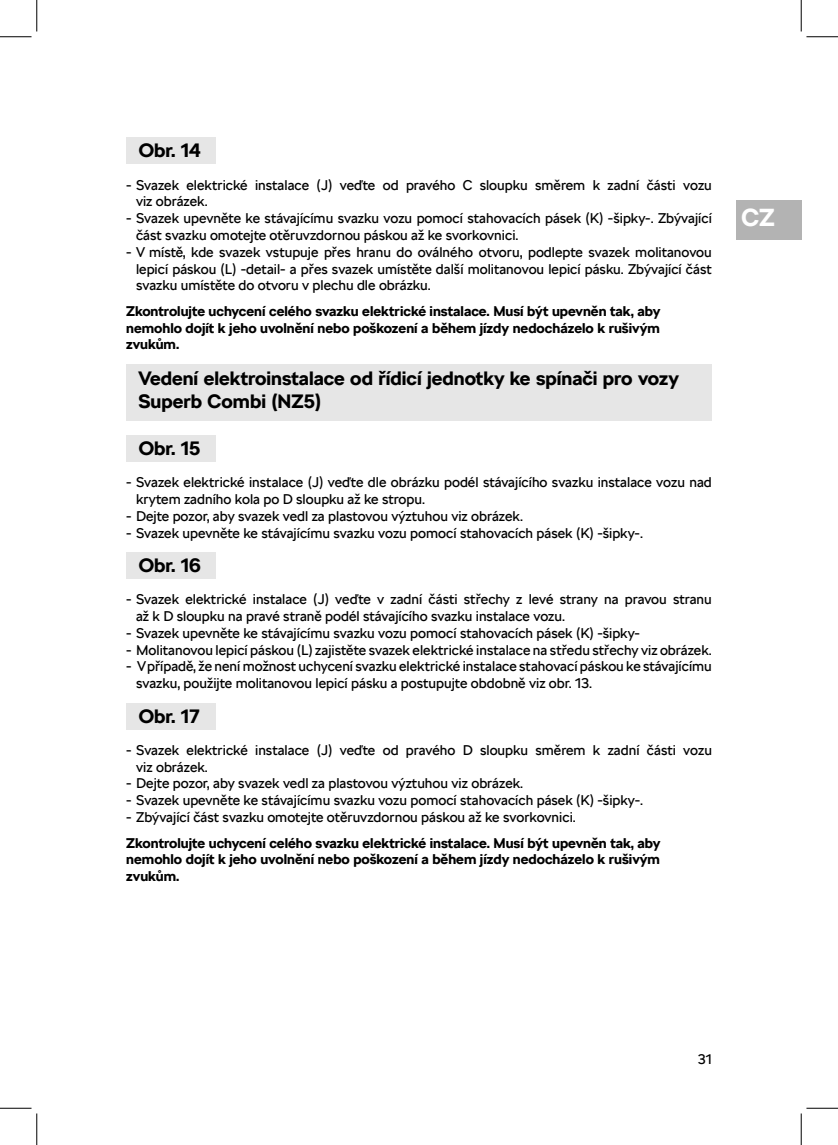
<style>
.page{position:relative;width:838px;height:1145px;background:#fff}
.page>*{position:absolute;margin:0;border:0;box-sizing:border-box;transform-origin:0 0}
.t1{font:700 24.5px "SKODA Next";color:#fff}
.t2{font:700 19.25px/23.3px "SKODA Next";color:#000}
.t3{font:14px/16.8px "SKODA Next";color:#000}
.odrazky{font:700 14px/16.8px "SKODA Next";color:#000;text-align:justify}
.t4{font:13.83px "SKODA Next";color:#000}
</style>
<div class="page">
<div style="left:736px;top:200px;width:65px;height:40px;background:#b3b3b3"></div>
<div style="left:126px;top:138px;width:90px;height:26px;background:#e6e6e6"></div>
<div style="left:126px;top:364px;width:585px;height:56px;background:#e6e6e6"></div>
<div style="left:126px;top:435px;width:90px;height:27px;background:#e6e6e6"></div>
<div style="left:126px;top:552px;width:90px;height:27px;background:#e6e6e6"></div>
<div style="left:126px;top:703px;width:90px;height:26px;background:#e6e6e6"></div>
<hr style="left:0;top:36px;width:32px;height:1px;background:#000">
<hr style="left:806px;top:36px;width:31px;height:1px;background:#000">
<hr style="left:0;top:1108px;width:32px;height:1px;background:#000">
<hr style="left:806px;top:1108px;width:31px;height:1px;background:#000">
<hr style="left:36px;top:0;width:1px;height:31px;background:#000">
<hr style="left:36px;top:1113px;width:1px;height:32px;background:#000">
<hr style="left:800px;top:0;width:1px;height:31px;background:#000">
<hr style="left:800px;top:1113px;width:1px;height:32px;background:#000">
<p class="t2" style="left:139px;top:139px;width:63px">Obr. 14</p>
<p class="t3" style="left:136px;top:176px;width:577px;text-indent:-10px">- Svazek elektrické instalace (J) veďte od pravého C sloupku směrem k zadní části vozu viz obrázek.</p>
<p class="t3" style="left:136px;top:210px;width:577px;text-indent:-10px">- Svazek upevněte ke stávajícímu svazku vozu pomocí stahovacích pásek (K) -šipky-. Zbývající část svazku omotejte otěruvzdornou páskou až ke svorkovnici.</p>
<p class="t3" style="left:136px;top:243px;width:577px;text-align:justify;text-indent:-10px">- V místě, kde svazek vstupuje přes hranu do oválného otvoru, podlepte svazek molitanovou lepicí páskou (L) -detail- a přes svazek umístěte další molitanovou lepicí pásku. Zbývající část svazku umístěte do otvoru v plechu dle obrázku.</p>
<p class="odrazky" style="left:126px;top:302px;width:535px">Zkontrolujte uchycení celého svazku elektrické instalace. Musí být upevněn tak, aby nemohlo dojít k jeho uvolnění nebo poškození a během jízdy nedocházelo k rušivým zvukům.</p>
<p class="t2" style="left:138px;top:366px;width:542px">Vedení elektroinstalace od řídicí jednotky ke spínači pro vozy<br>Superb Combi (NZ5)</p>
<p class="t2" style="left:139px;top:436px;width:63px">Obr. 15</p>
<p class="t3" style="left:136px;top:474px;width:577px;text-indent:-10px">- Svazek elektrické instalace (J) veďte dle obrázku podél stávajícího svazku instalace vozu nad krytem zadního kola po D sloupku až ke stropu.</p>
<p class="t3" style="left:126px;top:507px;width:398px">- Dejte pozor, aby svazek vedl za plastovou výztuhou viz obrázek.</p>
<p class="t3" style="left:126px;top:524px;width:518px">- Svazek upevněte ke stávajícímu svazku vozu pomocí stahovacích pásek (K) -šipky-.</p>
<p class="t2" style="left:139px;top:554px;width:63px">Obr. 16</p>
<p class="t3" style="left:136px;top:591px;width:577px;text-indent:-10px">- Svazek elektrické instalace (J) veďte v zadní části střechy z levé strany na pravou stranu až k D sloupku na pravé straně podél stávajícího svazku instalace vozu.</p>
<p class="t3" style="left:126px;top:625px;width:515px">- Svazek upevněte ke stávajícímu svazku vozu pomocí stahovacích pásek (K) -šipky-</p>
<p class="t3" style="left:126px;top:641px;width:587px">- Molitanovou lepicí páskou (L) zajistěte svazek elektrické instalace na středu střechy viz obrázek.</p>
<p class="t3" style="left:136px;top:658px;width:577px;text-indent:-10px">- V případě, že není možnost uchycení svazku elektrické instalace stahovací páskou ke stávajícímu svazku, použijte molitanovou lepicí pásku a postupujte obdobně viz obr. 13.</p>
<p class="t2" style="left:139px;top:704px;width:63px">Obr. 17</p>
<p class="t3" style="left:136px;top:742px;width:577px;text-indent:-10px">- Svazek elektrické instalace (J) veďte od pravého D sloupku směrem k zadní části vozu viz obrázek.</p>
<p class="t3" style="left:126px;top:775px;width:398px">- Dejte pozor, aby svazek vedl za plastovou výztuhou viz obrázek.</p>
<p class="t3" style="left:126px;top:792px;width:518px">- Svazek upevněte ke stávajícímu svazku vozu pomocí stahovacích pásek (K) -šipky-.</p>
<p class="t3" style="left:126px;top:809px;width:451px">- Zbývající část svazku omotejte otěruvzdornou páskou až ke svorkovnici.</p>
<p class="odrazky" style="left:126px;top:834px;width:535px">Zkontrolujte uchycení celého svazku elektrické instalace. Musí být upevněn tak, aby nemohlo dojít k jeho uvolnění nebo poškození a během jízdy nedocházelo k rušivým zvukům.</p>
<h1 class="t1" style="left:741px;top:203px;width:35px">CZ</h1>
<p class="t4" style="left:698px;top:1051px;width:15px">31</p>
</div>
